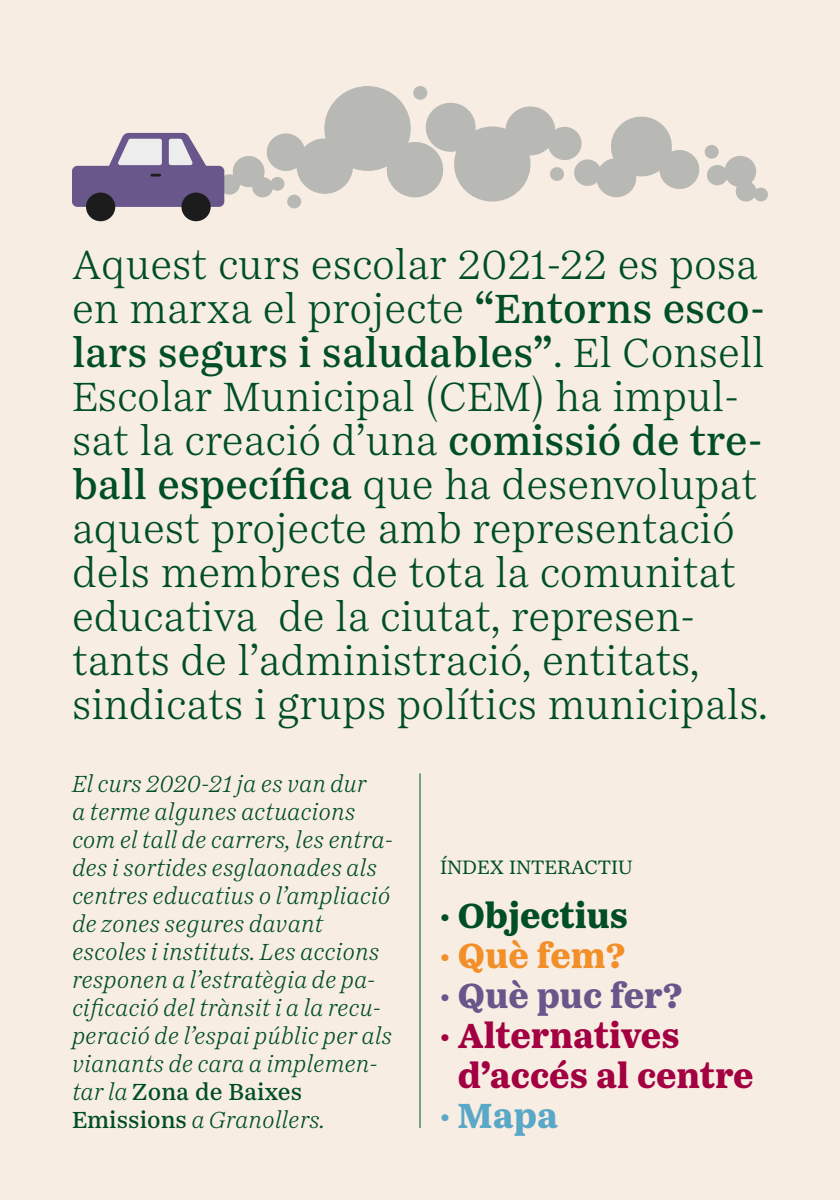
<style>
.page{position:relative;width:840px;height:1200px;background:#f7ede3}
.page>*{position:absolute;margin:0;border:0;box-sizing:border-box;transform-origin:0 0}
.t1{font:300 42px/44px "Passenger Serif";color:#004e26}
.t2{font:800 36px/40px "Passenger Serif";color:#a30042}
.t3{font:800 36px "Passenger Serif";color:#69578c}
.t4{font:800 36px "Passenger Serif";color:#004e26}
.t5{font:800 36px "Passenger Serif";color:#f28f29}
.t6{font:800 36px "Passenger Serif";color:#59a8c7}
.t7{font:italic 300 24px/28px "Passenger Serif";color:#004e26}
.t8{font:20px "Passenger Serif";color:#004e26}
.s1{font-weight:500}
.s2{font-weight:500;font-style:normal}
.s3{font-weight:400}
</style>
<div class="page">
<hr style="left:420px;top:773px;width:1px;height:355px;background:#004e26">
<div style="left:287px;top:195px;width:14px;height:13px;background:#b8b8b5;border-radius:50%"></div>
<div style="left:72px;top:166px;width:152px;height:41px;background:#69578c;border-radius:5px"></div>
<svg style="left:106px;top:133px;width:104px;height:44px"></svg>
<div style="left:86px;top:193px;width:29px;height:28px;background:#1c1c1c;border-radius:50%"></div>
<div style="left:181px;top:193px;width:30px;height:28px;background:#1c1c1c;border-radius:50%"></div>
<svg style="left:218px;top:86px;width:550px;height:116px"></svg>
<p class="t1" style="left:72px;top:242px;width:697px">Aquest curs escolar 2021-22 es posa en marxa el projecte <span class="s1">“Entorns esco&shy;lars segurs i saludables”</span>. El Consell Escolar Municipal (CEM) ha impul&shy;sat la creació d’una <span class="s1">comissió de tre&shy;ball específica</span> que ha desenvolupat aquest projecte amb representació dels membres de tota la comunitat educativa de la ciutat, represen&shy;tants de l’administració, entitats, sindicats i grups polítics municipals.</p>
<p class="t7" style="left:72px;top:770px;width:322px">El curs 2020-21 ja es van dur<br>a terme algunes actuacions com el tall de carrers, les entra&shy;des i sortides esglaonades als centres educatius o l’ampliació de zones segures davant escoles i instituts. Les accions responen a l’estratègia de pa&shy;cificació del trànsit i a la recu&shy;peració de l’espai públic per als vianants de cara a implemen&shy;tar la <span class="s2">Zona de Baixes<br>Emissions</span> a Granollers.</p>
<p class="t8" style="left:440px;top:855px;width:194px">ÍNDEX INTERACTIU</p>
<p class="t4" style="left:440px;top:892px;width:190px"><span class="s3">•</span> Objectius</p>
<p class="t5" style="left:440px;top:932px;width:187px"><span class="s3">•</span> Què fem?</p>
<p class="t3" style="left:440px;top:972px;width:244px"><span class="s3">•</span> Què puc fer?</p>
<p class="t2" style="left:458px;top:1016px;width:297px;text-indent:-18px"><span class="s3">•</span> Alternatives d’accés al centre</p>
<p class="t6" style="left:440px;top:1092px;width:120px"><span class="s3">•</span> Mapa</p>
</div>
